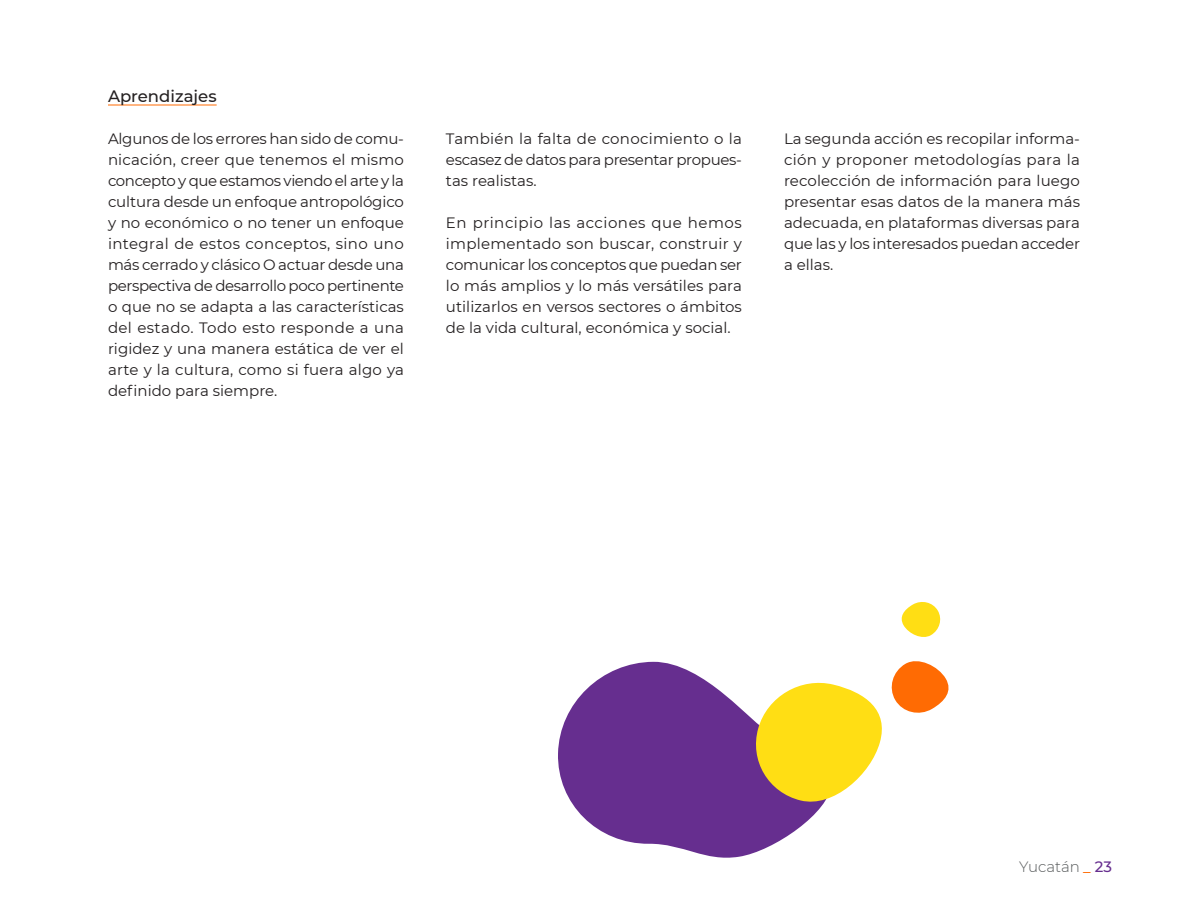
<style>
.page{position:relative;width:1188px;height:918px;background:#fff}
.page>*{position:absolute;margin:0;border:0;box-sizing:border-box;transform-origin:0 0}
.Destacado4_subrayado{font:500 16.5px "Montserrat";color:#231f20}
.Cuerpo_de_texto{font:15px/21px "Montserrat";color:#231f20;text-align:justify}
.t1{font:300 15px "Montserrat";color:#585b5c}
.s1{font-weight:500;color:#ff6b03}
.s2{font-weight:500;color:#662e8f}
</style>
<div class="page">
<hr style="left:108px;top:105px;width:109px;height:1px;background:#ff6b03">
<svg style="left:558px;top:661px;width:262px;height:197px;fill:#662e8f"></svg>
<svg style="left:901px;top:602px;width:40px;height:35px"></svg>
<svg style="left:749px;top:661px;width:200px;height:147px"></svg>
<p class="Destacado4_subrayado" style="left:108px;top:85px;width:110px">Aprendizajes</p>
<p class="Cuerpo_de_texto" style="left:108px;top:128px;width:298px">Algunos de los errores han sido de comu&shy;nicación, creer que tenemos el mismo concepto y que estamos viendo el arte y la cultura desde un enfoque antropológico y no económico o no tener un enfoque integral de estos conceptos, sino uno más cerrado y clásico O actuar desde una perspectiva de desarrollo poco pertinente o que no se adapta a las características del estado. Todo esto responde a una rigidez y una manera estática de ver el arte y la cultura, como si fuera algo ya definido para siempre.</p>
<p class="Cuerpo_de_texto" style="left:446px;top:128px;width:298px">También la falta de conocimiento o la escasez de datos para presentar propues&shy;tas realistas.</p>
<p class="Cuerpo_de_texto" style="left:446px;top:212px;width:298px">En principio las acciones que hemos implementado son buscar, construir y comunicar los conceptos que puedan ser lo más amplios y lo más versátiles para utilizarlos en versos sectores o ámbitos de la vida cultural, económica y social.</p>
<p class="Cuerpo_de_texto" style="left:784px;top:128px;width:298px">La segunda acción es recopilar informa&shy;ción y proponer metodologías para la recolección de información para luego presentar esas datos de la manera más adecuada, en plataformas diversas para que las y los interesados puedan acceder a ellas.</p>
<p class="t1" style="left:1019px;top:857px;width:94px">Yucatán <span class="s1">_</span> <span class="s2">23</span></p>
</div>
